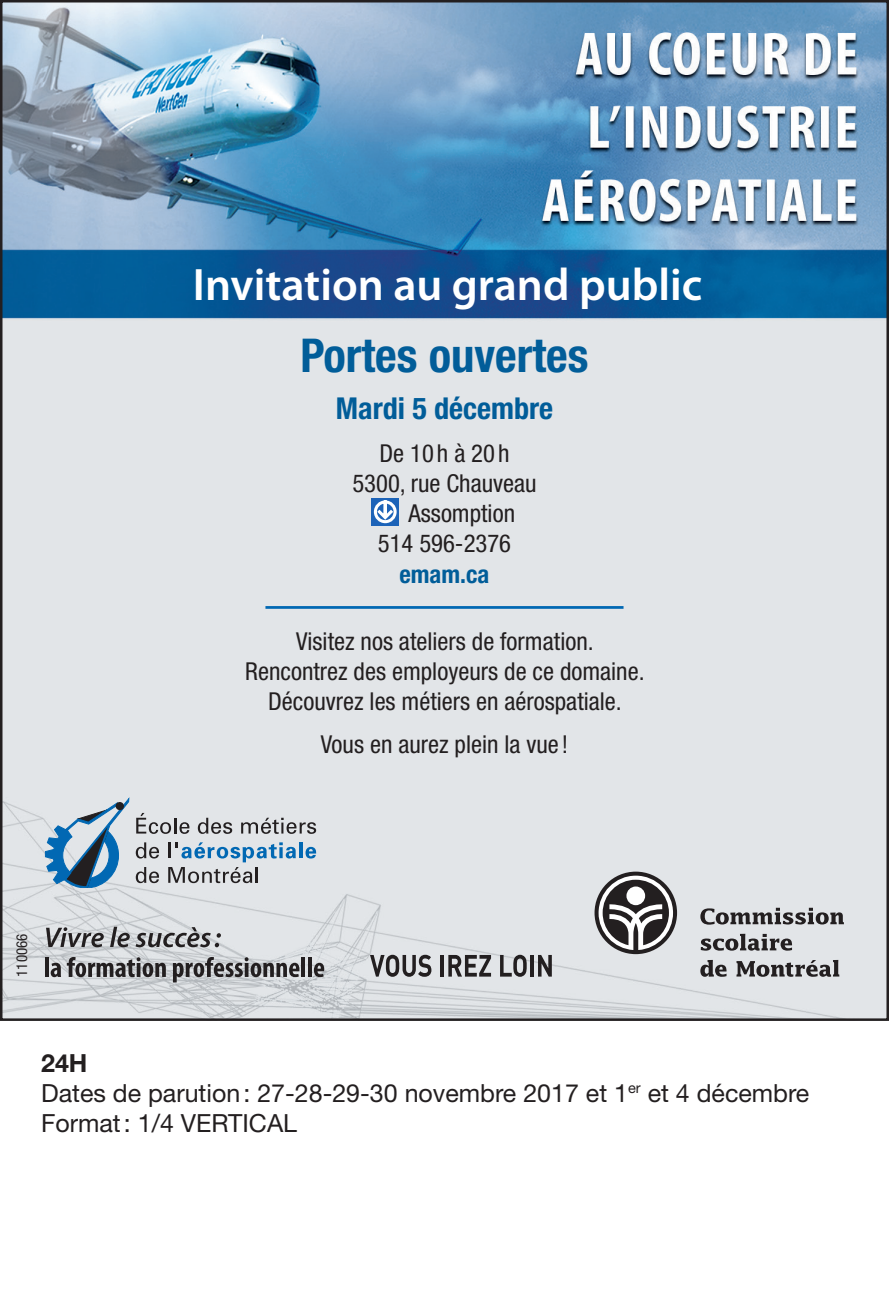
<style>
.page{position:relative;width:889px;height:1291px;background:#fff}
.page>*{position:absolute;margin:0;border:0;box-sizing:border-box;transform-origin:0 0}
.t1{font:700 condensed 46.75px "Helvetica Neue LT Std";color:#015d99}
.t2{font:600 45.75px "Myriad Pro";color:#fff}
.t3{font:700 condensed 30.25px "Helvetica Neue LT Std";color:#015d99}
.t4{font:25px/30px "Helvetica Neue LT Std";color:#231f20}
.t5{font:condensed 24.75px/30.2px "Helvetica Neue LT Std";color:#231f20;text-align:center}
.t6{font:700 condensed 24.75px "Helvetica Neue LT Std";color:#015d99}
.t7{font:condensed 15px "Helvetica Neue LT Std";color:#231f20}
.s1{font-weight:700}
</style>
<div class="page">
<img style="left:3px;top:3px;width:883px;height:1015px">
<svg style="left:594px;top:871px;width:83px;height:83px"></svg>
<svg style="left:700px;top:907px;width:144px;height:17px;background:#939395"></svg>
<svg style="left:700px;top:933px;width:92px;height:17px;background:#949497"></svg>
<svg style="left:700px;top:960px;width:26px;height:16px"></svg>
<svg style="left:736px;top:960px;width:103px;height:16px;background:#89898b"></svg>
<svg style="left:370px;top:954px;width:61px;height:22px"></svg>
<hr style="left:440px;top:955px;width:4px;height:21px;background:#231f20">
<svg style="left:448px;top:955px;width:43px;height:21px"></svg>
<svg style="left:500px;top:954px;width:27px;height:22px"></svg>
<hr style="left:530px;top:955px;width:4px;height:21px;background:#231f20">
<svg style="left:538px;top:955px;width:14px;height:21px"></svg>
<svg style="left:46px;top:927px;width:58px;height:20px"></svg>
<svg style="left:110px;top:926px;width:20px;height:21px"></svg>
<svg style="left:136px;top:927px;width:85px;height:20px;background:#a0a1a3"></svg>
<hr style="left:45px;top:957px;width:4px;height:20px;background:#231f20">
<svg style="left:51px;top:962px;width:10px;height:15px"></svg>
<svg style="left:67px;top:957px;width:99px;height:20px;background:#848587"></svg>
<svg style="left:173px;top:957px;width:126px;height:25px;background:#939496"></svg>
<hr style="left:301px;top:957px;width:4px;height:20px;background:#231f20">
<hr style="left:308px;top:957px;width:4px;height:20px;background:#231f20">
<svg style="left:314px;top:962px;width:10px;height:15px"></svg>
<svg style="left:45px;top:798px;width:84px;height:89px;background:#8fadc3"></svg>
<div style="left:116px;top:802px;width:8px;height:8px;background:#231f20;border-radius:50%"></div>
<svg style="left:136px;top:813px;width:53px;height:21px"></svg>
<svg style="left:198px;top:818px;width:34px;height:16px"></svg>
<svg style="left:241px;top:818px;width:75px;height:16px"></svg>
<svg style="left:136px;top:842px;width:23px;height:16px"></svg>
<hr style="left:299px;top:842px;width:3px;height:16px;background:#0168b3">
<svg style="left:305px;top:847px;width:11px;height:11px"></svg>
<svg style="left:136px;top:867px;width:23px;height:16px"></svg>
<svg style="left:168px;top:842px;width:128px;height:41px;background:#aebecb"></svg>
<hr style="left:265px;top:606px;width:358px;height:3px;background:#0168b3">
<div style="left:372px;top:498px;width:27px;height:27px;background:#1c63b8"></div>
<svg style="left:373px;top:500px;width:24px;height:24px"></svg>
<h2 class="t2" style="left:193px;top:259px;width:511px">Invitation au grand public</h2>
<h1 class="t1" style="left:300px;top:327px;width:290px">Portes ouvertes</h1>
<p class="t3" style="left:336px;top:390px;width:219px">Mardi 5 décembre</p>
<p class="t5" style="left:379px;top:438px;width:131px">De 10 h à 20 h</p>
<p class="t5" style="left:352px;top:468px;width:186px">5300, rue Chauveau</p>
<p class="t5" style="left:408px;top:498px;width:108px">Assomption</p>
<p class="t5" style="left:378px;top:528px;width:135px">514 596-2376</p>
<p class="t6" style="left:399px;top:559px;width:91px">emam.ca</p>
<p class="t5" style="left:245px;top:626px;width:401px">Visitez nos ateliers de formation.<br>Rencontrez des employeurs de ce domaine.<br>Découvrez les métiers en aérospatiale.</p>
<p class="t5" style="left:321px;top:729px;width:249px">Vous en aurez plein la vue !</p>
<p class="t7" style="left:13px;top:976px;width:45px;rotate:-90deg">110066</p>
<p class="t4" style="left:41px;top:1047px;width:770px"><span class="s1">24H<br></span>Dates de parution: 27-28-29-30 novembre 2017 et 1<sup>er</sup> et 4 décembre<br>Format: 1/4 VERTICAL</p>
</div>
